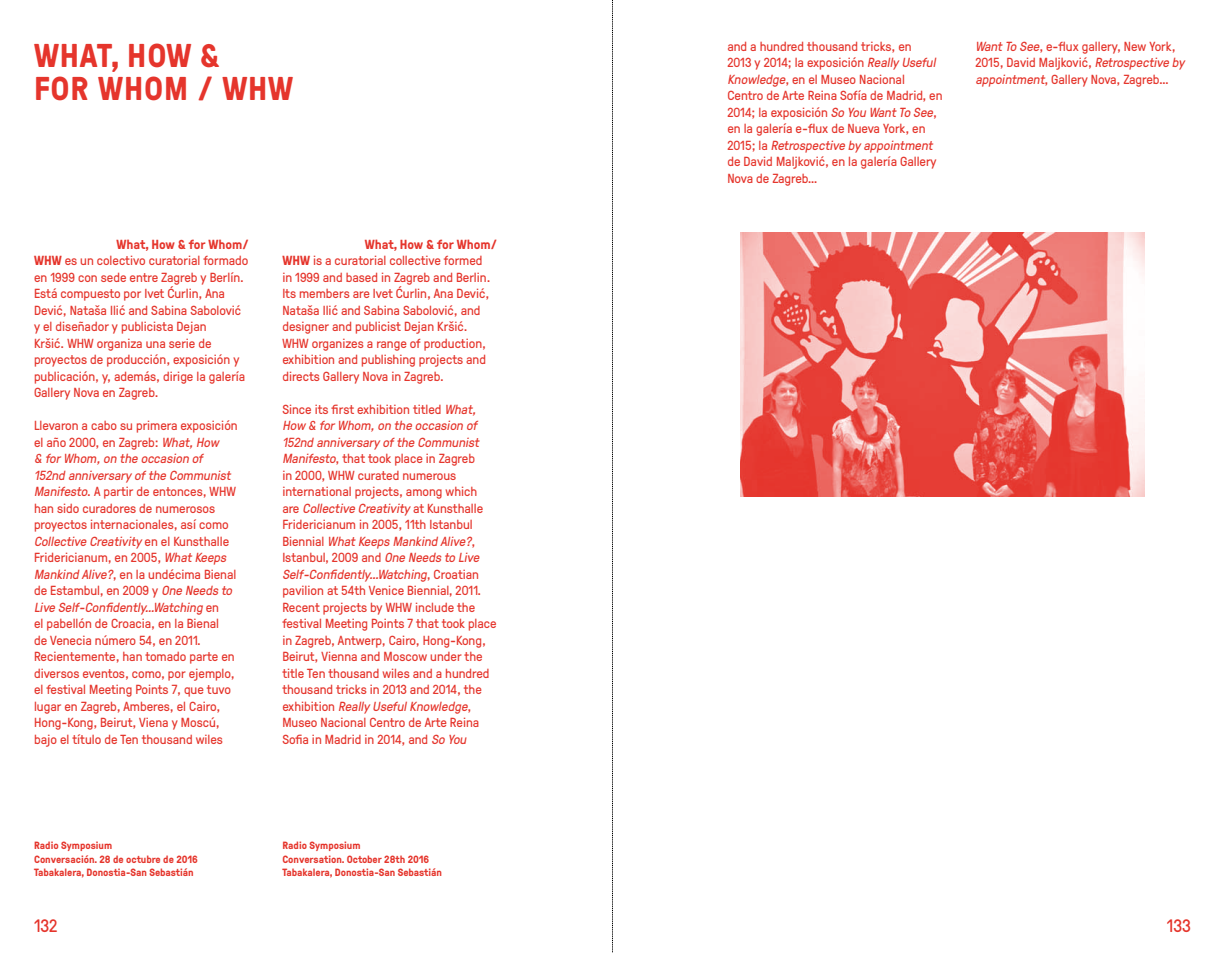
<style>
.page{position:relative;width:1225px;height:953px;background:#fff}
.page>*{position:absolute;margin:0;border:0;box-sizing:border-box;transform-origin:0 0}
.t1{font:700 33px/33px "GT Pressura";letter-spacing:.025em;color:#e5352c;text-align:center}
.t2{font:18px "GT Pressura";color:#e5352c}
.t3{font:13.2px/16.5px "GT Pressura";color:#e5352c}
.t4{font:700 10.5px/13.5px "GT Pressura";color:#e5352c}
.s1{font-weight:700}
.s2{font-style:italic}
</style>
<div class="page">
<svg style="left:612px;top:0;width:1px;height:952px"></svg>
<img style="left:741px;top:232px;width:403px;height:264px">
<h1 class="t1" style="left:34px;top:38px;width:260px">t, How &amp;<br>for Whom / WHW</h1>
<h1 class="t1" style="left:34px;top:38px;width:23px">Wha</h1>
<p class="t3" style="left:34px;top:235px;width:216px;text-indent:82px"><span class="s1">What, How &amp; for Whom/ WHW</span> es un colectivo curatorial formado en 1999 con sede entre Zagreb y Berlín.<br>Está compuesto por Ivet Ćurlin, Ana Dević, Nataša Ilić and Sabina Sabolović y el diseñador y publicista Dejan<br>Kršić. WHW organiza una serie de proyectos de producción, exposición y publicación, y, además, dirige la galería Gallery Nova en Zagreb.</p>
<p class="t3" style="left:34px;top:416px;width:205px">Llevaron a cabo su primera exposición el año 2000, en Zagreb: <span class="s2">What,How<br>&amp; forWhom,on the occasion of 152nd anniversary ofthe Communist Manifesto</span>. A partir de entonces, WHW han sido curadores de numerosos proyectos internacionales, así como <span class="s2">Collective Creativity</span> e n e l Ku n s t h a l l e Fridericianum, en 2005, <span class="s2">WhatKeeps Mankind Alive?</span>, en la undécima Bienal de Estambul, en 2009 y <span class="s2">One Needs to Live Self-Confidently…Watching</span> e n<br>el pabellón de Croacia, en la Bienal<br>de Venecia número 54, en 2011.<br>Recientemente, han tomado parte en diversos eventos, como, por ejemplo, el festival Meeting Points 7, que tuvo lugar en Zagreb, Amberes, el Cairo, Hong-Kong, Beirut, Viena y Moscú, bajo el título de Ten thousand wiles</p>
<p class="t3" style="left:282px;top:235px;width:216px;text-indent:82px"><span class="s1">What, How &amp; for Whom/ WHW</span> is a curatorial collective formed<br>in 1999 and based in Zagreb and Berlin.<br>Its members are Ivet Ćurlin, Ana Dević, Nataša Ilić and Sabina Sabolović, and designer and publicist Dejan Kršić.<br>WHW organizes a range of production, exhibition and publishing projects and directs Gallery Nova in Zagreb.</p>
<p class="t3" style="left:282px;top:400px;width:216px">Since its first exhibition titled <span class="s2">What, How &amp; forWhom,on the occasion of 152nd anniversary ofthe Communist Manifesto</span>, that took place in Zagreb<br>in 2000, WHW curated numerous international projects, among which<br>a re <span class="s2">Collective Creativity</span> a t Ku n s t h a l l e Fridericianum in 2005, 11th Istanbul<br>B i e n n i a l <span class="s2">WhatKeeps Mankind Alive?</span>, Istanbul, 2009 and <span class="s2">One Needs to Live Self-Confidently…Watching</span>, C ro a t i a n pavilion at 54th Venice Biennial, 2011.<br>Recent projects by WHW include the festival Meeting Points 7 that took place in Zagreb, Antwerp, Cairo, Hong-Kong, Beirut, Vienna and Moscow under the title Ten thousand wiles and a hundred thousand tricks in 2013 and 2014, the ex h i b i t i o n <span class="s2">Really UsefulKnowledge</span>, Museo Nacional Centro de Arte Reina Sofia in Madrid in 2014, and <span class="s2">So You</span></p>
<p class="t4" style="left:34px;top:838px;width:165px">Radio Symposium<br>Conversación. 28 de octubre de 2016<br>Tabakalera, Donostia-San Sebastián</p>
<p class="t4" style="left:282px;top:838px;width:161px">Radio Symposium<br>Conversation. October 28th 2016<br>Tabakalera, Donostia-San Sebastián</p>
<p class="t3" style="left:727px;top:37px;width:217px">and a hundred thousand tricks, en<br>2013 y 2014; la exposición <span class="s2">Really Useful Knowledge</span>, en el Museo Nacional Centro de Arte Reina Sofía de Madrid, en 2014; la exposición <span class="s2">So You WantTo See</span>, en la galería e-flux de Nueva York, en<br>2 0 1 5 ; l a <span class="s2">Retrospective by appointment </span>de David Maljković, en la galería Gallery Nova de Zagreb…</p>
<p class="t3" style="left:975px;top:37px;width:214px"><span class="s2">WantTo See</span>, e-flux gallery, New York,<br>2015, David Maljković, <span class="s2">Retrospective by appointment</span>, Gallery Nova, Zagreb…</p>
<h2 class="t2" style="left:34px;top:912px;width:25px">132</h2>
<h2 class="t2" style="left:1167px;top:912px;width:26px">133</h2>
</div>
